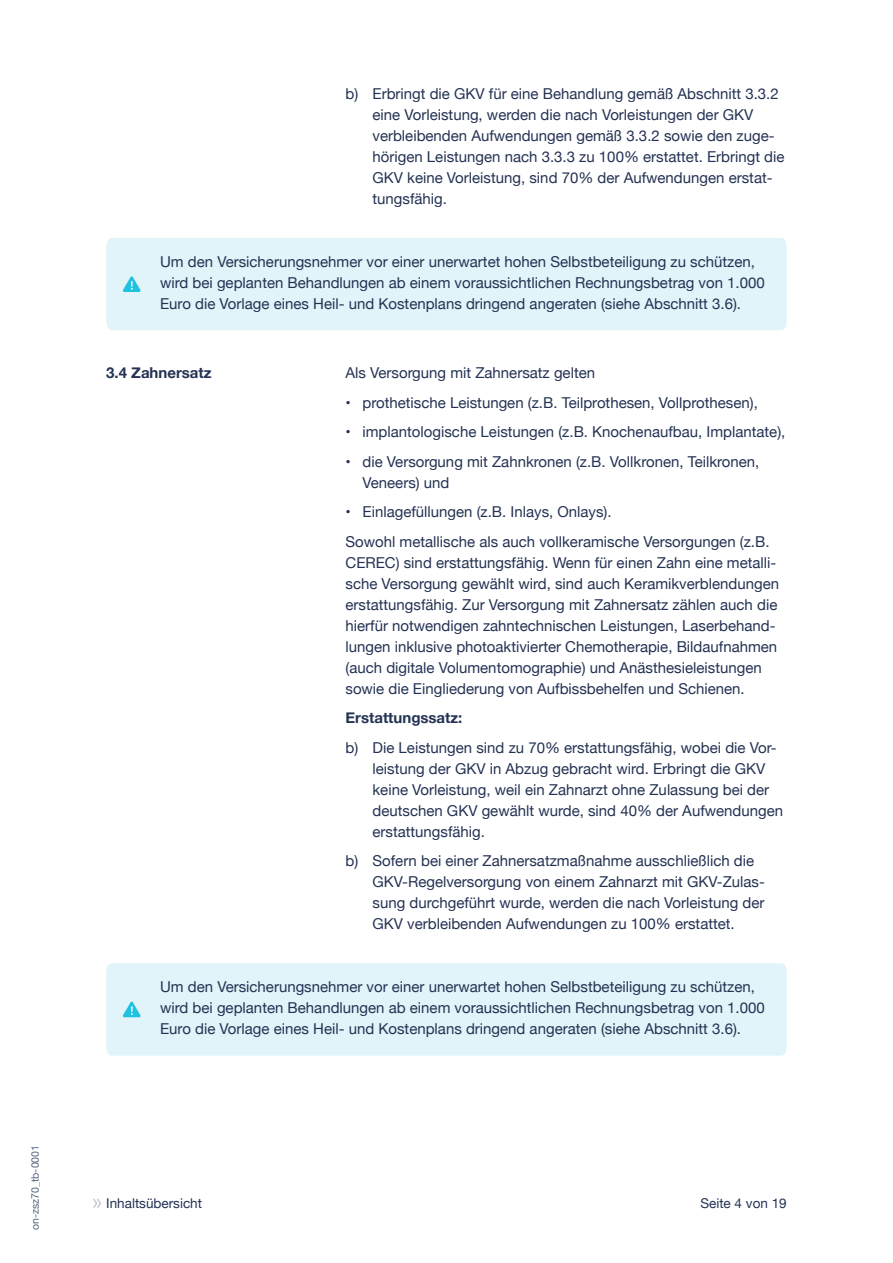
<style>
.page{position:relative;width:893px;height:1263px;background:#fff}
.page>*{position:absolute;margin:0;border:0;box-sizing:border-box;transform-origin:0 0}
.t1{font:15px/21px "Helvetica Neue";color:#243253}
.t2{font:700 15px "Helvetica Neue";color:#243253}
.t3{font:13.5px "Helvetica Neue";color:#243253}
.t4{font:10.5px "Helvetica Neue";color:#596780}
</style>
<div class="page">
<svg style="left:93px;top:1199px;width:8px;height:9px"></svg>
<div style="left:106px;top:238px;width:681px;height:92px;background:#e0f4f9"></div>
<svg style="left:123px;top:276px;width:18px;height:16px"></svg>
<div style="left:106px;top:963px;width:681px;height:93px;background:#e0f4f9"></div>
<svg style="left:123px;top:1001px;width:18px;height:16px"></svg>
<p class="t4" style="left:28px;top:1230px;width:87px;rotate:-90deg">on-zsz70_tb-0001</p>
<p class="t1" style="left:372px;top:84px;width:414px;text-indent:-27px">b) Erbringt die GKV für eine Behandlung gemäß Abschnitt 3.3.2 eine Vorleistung, werden die nach Vorleistungen der GKV verbleibenden Aufwendungen gemäß 3.3.2 sowie den zuge&shy;hörigen Leistungen nach 3.3.3 zu 100% erstattet. Erbringt die GKV keine Vorleistung, sind 70% der Aufwendungen erstat&shy;tungsfähig.</p>
<p class="t1" style="left:160px;top:252px;width:606px">Um den Versicherungsnehmer vor einer unerwartet hohen Selbstbeteiligung zu schützen, wird bei geplanten Behandlungen ab einem voraussichtlichen Rechnungsbetrag von 1.000<br>Euro die Vorlage eines Heil- und Kostenplans dringend angeraten (siehe Abschnitt 3.6).</p>
<p class="t2" style="left:106px;top:361px;width:107px">3.4 Zahnersatz</p>
<p class="t1" style="left:345px;top:363px;width:251px">Als Versorgung mit Zahnersatz gelten</p>
<p class="t1" style="left:345px;top:393px;width:414px">• prothetische Leistungen (z.B. Teilprothesen, Vollprothesen),</p>
<p class="t1" style="left:345px;top:422px;width:441px">• implantologische Leistungen (z.B. Knochenaufbau, Implantate),</p>
<p class="t1" style="left:362px;top:452px;width:398px;text-indent:-17px">• die Versorgung mit Zahnkronen (z.B. Vollkronen, Teilkronen,<br>Veneers) und</p>
<p class="t1" style="left:345px;top:498px;width:426px;line-height:29.5px">• Einlagefüllungen (z.B. Inlays, Onlays).<br>Sowohl metallische als auch vollkeramische Versorgungen (z.B.</p>
<p class="t1" style="left:345px;top:553px;width:435px">CEREC) sind erstattungsfähig. Wenn für einen Zahn eine metalli&shy;sche Versorgung gewählt wird, sind auch Keramikverblendungen erstattungsfähig. Zur Versorgung mit Zahnersatz zählen auch die hierfür notwendigen zahntechnischen Leistungen, Laserbehand&shy;lungen inklusive photoaktivierter Chemotherapie, Bildaufnahmen (auch digitale Volumentomographie) und Anästhesieleistungen sowie die Eingliederung von Aufbissbehelfen und Schienen.</p>
<p class="t2" style="left:345px;top:706px;width:118px">Erstattungssatz:</p>
<p class="t1" style="left:372px;top:738px;width:412px;text-indent:-27px">b) Die Leistungen sind zu 70% erstattungsfähig, wobei die Vor&shy;leistung der GKV in Abzug gebracht wird. Erbringt die GKV keine Vorleistung, weil ein Zahnarzt ohne Zulassung bei der deutschen GKV gewählt wurde, sind 40% der Aufwendungen erstattungsfähig.</p>
<p class="t1" style="left:372px;top:851px;width:394px;text-indent:-27px">b) Sofern bei einer Zahnersatzmaßnahme ausschließlich die GKV-Regelversorgung von einem Zahnarzt mit GKV-Zulas&shy;sung durchgeführt wurde, werden die nach Vorleistung der GKV verbleibenden Aufwendungen zu 100% erstattet.</p>
<p class="t1" style="left:160px;top:977px;width:606px">Um den Versicherungsnehmer vor einer unerwartet hohen Selbstbeteiligung zu schützen, wird bei geplanten Behandlungen ab einem voraussichtlichen Rechnungsbetrag von 1.000<br>Euro die Vorlage eines Heil- und Kostenplans dringend angeraten (siehe Abschnitt 3.6).</p>
<p class="t3" style="left:106px;top:1193px;width:97px">Inhaltsübersicht</p>
<p class="t3" style="left:700px;top:1193px;width:88px">Seite 4 von 19</p>
</div>
